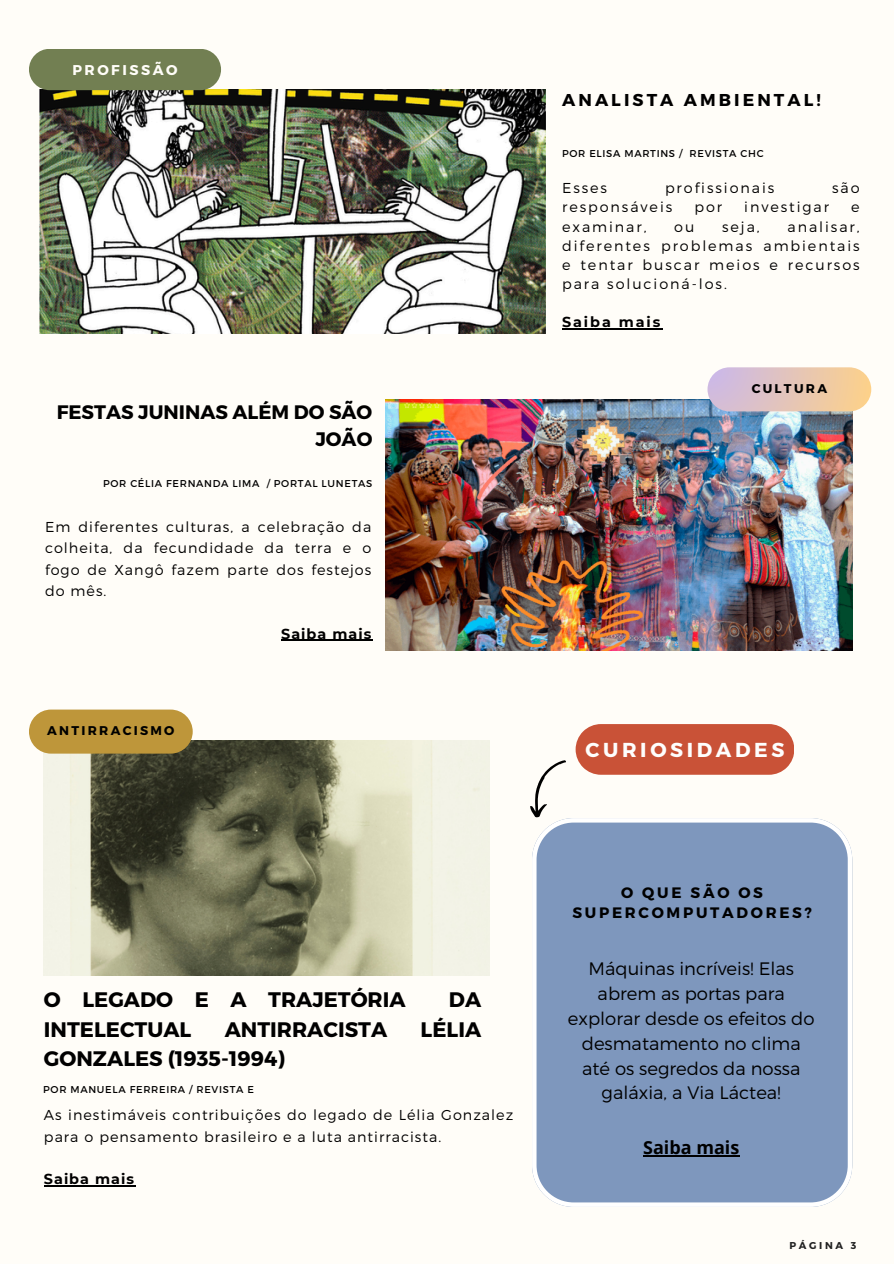
<style>
.page{position:relative;width:894px;height:1264px;background:#fff}
.page>*{position:absolute;margin:0;border:0;box-sizing:border-box;transform-origin:0 0}
.t1{font:700 21px "Montserrat";color:#000}
.t2{font:700 20.1px "Montserrat";letter-spacing:.18em;color:#fefefd}
.t3{font:700 19.5px/27px "Montserrat";color:#000;text-align:right}
.t4{font:300 18px/24.8px "Montserrat";color:#000;text-align:center}
.t5{font:700 18px "Open Sans";color:#000}
.t6{font:700 17.1px "Montserrat";letter-spacing:.18em;color:#000}
.t7{font:700 15.15px/20.2px "Montserrat";letter-spacing:.18em;color:#000;text-align:center}
.t8{font:300 14.4px/21.3px "Montserrat";letter-spacing:.07em;color:#000;text-align:justify}
.t9{font:300 14.4px "Montserrat";letter-spacing:.135em;color:#000}
.t10{font:700 14.4px "Montserrat";letter-spacing:.07em;color:#000}
.t11{font:700 14.4px "Montserrat";letter-spacing:.135em;color:#000}
.t12{font:700 14.1px "Montserrat";letter-spacing:.18em;color:#fffdf8}
.t13{font:700 12.6px "Montserrat";letter-spacing:.18em;color:#000}
.t14{font:9.9px "Montserrat";letter-spacing:.07em;color:#000}
.t15{font:700 9.9px "Montserrat";letter-spacing:.27em;color:#222}
</style>
<div class="page">
<div style="left:0;top:0;width:893px;height:1263px;background:#fffdf8"></div>
<img style="left:40px;top:89px;width:505px;height:244px">
<div style="left:532px;top:818px;width:319px;height:388px;background:#7e97bd"></div>
<img style="left:385px;top:399px;width:467px;height:251px">
<div style="left:29px;top:49px;width:192px;height:41px;background:#727f52;border-radius:21px"></div>
<div style="left:707px;top:367px;width:163px;height:44px;background:linear-gradient(to right,#cdb9e6,#fcd08b);border-radius:22px"></div>
<svg style="left:575px;top:724px;width:219px;height:50px;background:#cb5a40"></svg>
<svg style="left:530px;top:760px;width:36px;height:60px"></svg>
<img style="left:44px;top:740px;width:445px;height:235px">
<div style="left:29px;top:709px;width:164px;height:44px;background:#be963a;border-radius:22px"></div>
<hr style="left:562px;top:328px;width:100px;height:1px;background:#000">
<hr style="left:281px;top:640px;width:91px;height:1px;background:#000">
<hr style="left:44px;top:1185px;width:91px;height:1px;background:#000">
<hr style="left:643px;top:1155px;width:96px;height:1px;background:#000">
<h5 class="t12" style="left:72px;top:60px;width:107px">PROFISSÃO</h5>
<p class="t3" style="left:57px;top:398px;width:317px">FESTAS JUNINAS ALÉM DO SÃO<br>JOÃO</p>
<p class="t14" style="left:103px;top:477px;width:271px">POR CÉLIA FERNANDA LIMA / PORTAL LUNETAS</p>
<h6 class="t8" style="left:45px;top:515px;width:328px">Em diferentes culturas, a celebração da colheita, da fecundidade da terra e o fogo de Xangô fazem parte dos festejos do mês.</h6>
<p class="t10" style="left:281px;top:625px;width:92px">Saiba mais</p>
<p class="t13" style="left:47px;top:722px;width:129px">ANTIRRACISMO</p>
<h1 class="t6" style="left:562px;top:89px;width:260px">ANALISTA AMBIENTAL!</h1>
<h1 class="t14" style="left:562px;top:147px;width:203px">POR ELISA MARTINS / REVISTA CHC</h1>
<p class="t8" style="left:562px;top:177px;width:46px">Esses</p>
<p class="t9" style="left:664px;top:179px;width:111px">profissionais</p>
<p class="t8" style="left:831px;top:177px;width:29px">são</p>
<p class="t9" style="left:562px;top:198px;width:112px">responsáveis</p>
<p class="t8" style="left:694px;top:196px;width:29px">por</p>
<p class="t9" style="left:744px;top:198px;width:86px">investigar</p>
<p class="t8" style="left:851px;top:196px;width:10px">e</p>
<p class="t9" style="left:562px;top:217px;width:86px">examinar,</p>
<p class="t8" style="left:674px;top:215px;width:22px">ou</p>
<p class="t8" style="left:722px;top:215px;width:39px">seja,</p>
<p class="t8" style="left:562px;top:216px;width:299px;line-height:19.2px;text-indent:225px">analisar, diferentes problemas ambientais e tentar buscar meios e recursos para solucioná-los.</p>
<p class="t11" style="left:562px;top:313px;width:100px">Saiba mais</p>
<h2 class="t13" style="left:751px;top:380px;width:77px">CULTURA</h2>
<p class="t2" style="left:585px;top:736px;width:200px">CURIOSIDADES</p>
<p class="t1" style="left:44px;top:986px;width:363px">O LEGADO E A TRAJETÓRIA</p>
<p class="t1" style="left:449px;top:986px;width:34px">DA</p>
<p class="t1" style="left:44px;top:1015px;width:149px">INTELECTUAL</p>
<p class="t1" style="left:225px;top:1015px;width:164px">ANTIRRACISTA</p>
<p class="t1" style="left:420px;top:1015px;width:62px">LÉLIA</p>
<p class="t1" style="left:44px;top:1044px;width:242px">GONZALES (1935-1994)</p>
<h6 class="t14" style="left:43px;top:1083px;width:212px">POR MANUELA FERREIRA / REVISTA E</h6>
<h1 class="t8" style="left:44px;top:1103px;width:470px">As inestimáveis contribuições do legado de Lélia Gonzalez para o pensamento brasileiro e a luta antirracista.</h1>
<p class="t10" style="left:44px;top:1170px;width:92px">Saiba mais</p>
<h5 class="t7" style="left:572px;top:881px;width:241px">O QUE SÃO OS<br>SUPERCOMPUTADORES?</h5>
<h4 class="t4" style="left:568px;top:955px;width:248px">Máquinas incríveis! Elas abrem as portas para explorar desde os efeitos do desmatamento no clima até os segredos da nossa galáxia, a Via Láctea!</h4>
<h3 class="t5" style="left:643px;top:1135px;width:98px">Saiba mais</h3>
<h6 class="t15" style="left:789px;top:1238px;width:68px">PÁGINA 3</h6>
</div>
